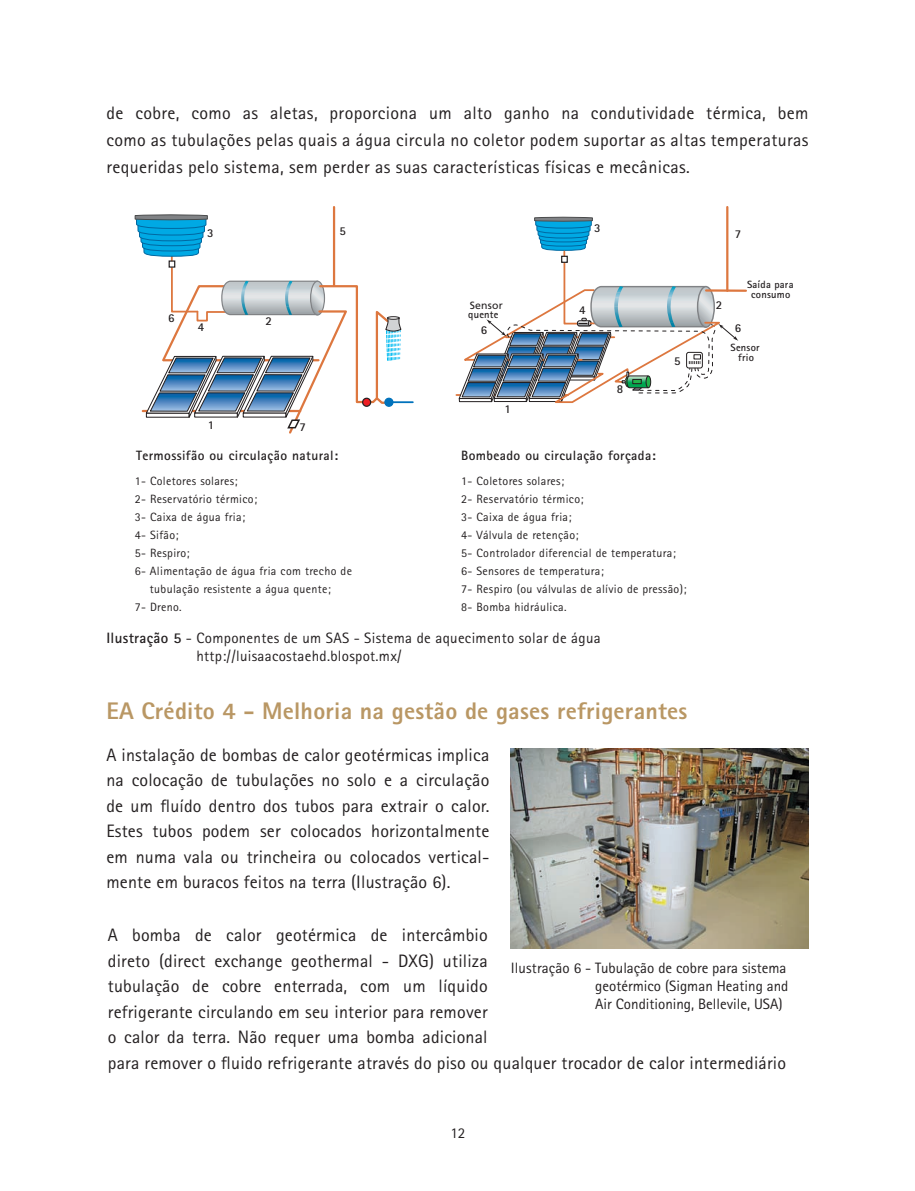
<style>
.page{position:relative;width:915px;height:1191px;background:#fff}
.page>*{position:absolute;margin:0;border:0;box-sizing:border-box;transform-origin:0 0}
.t1{font:800 24px "Rotis Sans Serif Pro";letter-spacing:.01em;color:#b99764}
.t2{font:18px/25.5px "Rotis Sans Serif Pro";letter-spacing:.01em;color:#231f20;text-align:justify}
.t3{font:15px/18px "Rotis Sans Serif Pro";letter-spacing:.01em;color:#231f20}
.t4{font:700 13.5px "Rotis Sans Serif Pro";letter-spacing:.025em;color:#231f20}
.t5{font:12px/18px "Rotis Sans Serif Pro";letter-spacing:.025em;color:#231f20}
.t6{font:700 12px "Rotis Sans Serif Pro";color:#231f20}
.t7{font:700 10.5px/10.5px "Rotis Sans Serif Pro";letter-spacing:.02em;color:#231f20;text-align:center}
.t8{font:10.5px/9px "Frutiger";letter-spacing:.02em;color:#231f20}
.s1{font-family:"Rotis Sans Serif Pro";font-weight:700}
.s2{font-weight:700}
</style>
<div class="page">
<hr style="left:333px;top:207px;width:2px;height:79px;background:#dd773f">
<hr style="left:391px;top:401px;width:22px;height:2px;background:#0072bc">
<svg style="left:135px;top:214px;width:266px;height:220px"></svg>
<div style="left:387px;top:316px;width:12px;height:4px;border:1px solid #231f20;border-radius:50%"></div>
<hr style="left:456px;top:394px;width:111px;height:2px;background:#dd773f">
<hr style="left:726px;top:207px;width:2px;height:84px;background:#dd773f">
<hr style="left:705px;top:289px;width:40px;height:3px;background:#dd773f">
<svg style="left:458px;top:217px;width:280px;height:186px"></svg>
<img style="left:510px;top:748px;width:298px;height:200px">
<p class="t2" style="left:106px;top:99px;width:703px;line-height:27px">de cobre, como as aletas, proporciona um alto ganho na condutividade térmica, bem como as tubulações pelas quais a água circula no coletor podem suportar as altas temperaturas requeridas pelo sistema, sem perder as suas características físicas e mecânicas.</p>
<p class="t6" style="left:207px;top:225px;width:8px">3</p>
<p class="t6" style="left:168px;top:310px;width:8px">6</p>
<p class="t6" style="left:265px;top:314px;width:8px">2</p>
<p class="t6" style="left:198px;top:319px;width:8px">4</p>
<p class="t6" style="left:339px;top:224px;width:8px">5</p>
<p class="t6" style="left:208px;top:417px;width:8px">1</p>
<p class="t6" style="left:299px;top:419px;width:8px">7</p>
<p class="t4" style="left:136px;top:446px;width:203px">Termossifão ou circulação natural:</p>
<p class="t5" style="left:135px;top:472px;width:104px">1- Coletores solares;</p>
<p class="t5" style="left:135px;top:490px;width:124px">2- Reservatório térmico;</p>
<p class="t5" style="left:135px;top:508px;width:112px">3- Caixa de água fria;</p>
<p class="t5" style="left:135px;top:526px;width:45px">4- Sifão;</p>
<p class="t5" style="left:135px;top:544px;width:56px">5- Respiro;</p>
<p class="t5" style="left:135px;top:562px;width:219px">6- Alimentação de água fria com trecho de</p>
<p class="t5" style="left:150px;top:580px;width:182px">tubulação resistente a água quente;</p>
<p class="t5" style="left:135px;top:598px;width:48px">7- Dreno.</p>
<p class="t8" style="left:468px;top:300px;width:36px">Sensor <span class="s1">quente</span></p>
<p class="t6" style="left:594px;top:221px;width:8px">3</p>
<p class="t6" style="left:579px;top:302px;width:8px">4</p>
<p class="t6" style="left:734px;top:226px;width:8px">7</p>
<p class="t6" style="left:715px;top:297px;width:8px">2</p>
<p class="t7" style="left:746px;top:279px;width:48px">Saída para consumo</p>
<p class="t6" style="left:481px;top:322px;width:8px">6</p>
<p class="t6" style="left:734px;top:320px;width:8px">6</p>
<p class="t6" style="left:504px;top:401px;width:8px">1</p>
<p class="t6" style="left:616px;top:381px;width:8px">8</p>
<p class="t6" style="left:674px;top:354px;width:8px">5</p>
<p class="t4" style="left:461px;top:446px;width:196px">Bombeado ou circulação forçada:</p>
<p class="t5" style="left:461px;top:472px;width:227px">1- Coletores solares;<br>2- Reservatório térmico;<br>3- Caixa de água fria;<br>4- Válvula de retenção;<br>5- Controlador diferencial de temperatura;<br>6- Sensores de temperatura;<br>7- Respiro (ou válvulas de alívio de pressão);<br>8- Bomba hidráulica.</p>
<p class="t7" style="left:730px;top:342px;width:31px">Sensor frio</p>
<p class="t3" style="left:196px;top:628px;width:405px;text-indent:-90px"><span class="s2">Ilustração 5</span> - Componentes de um SAS - Sistema de aquecimento solar de água http://luisaacostaehd.blospot.mx/</p>
<p class="t1" style="left:106px;top:695px;width:582px">EA Crédito 4 - Melhoria na gestão de gases refrigerantes</p>
<p class="t2" style="left:106px;top:742px;width:384px">A instalação de bombas de calor geotérmicas implica na colocação de tubulações no solo e a circulação de um fluído dentro dos tubos para extrair o calor.<br>Estes tubos podem ser colocados horizontalmente em numa vala ou trincheira ou colocados vertical&shy;mente em buracos feitos na terra (Ilustração 6).</p>
<p class="t2" style="left:108px;top:922px;width:679px;text-align:left">A bomba de calor geotérmica de intercâmbio<br>direto (direct exchange geothermal - DXG) utiliza<br>tubulação de cobre enterrada, com um líquido<br>refrigerante circulando em seu interior para remover<br>o calor da terra. Não requer uma bomba adicional<br>para remover o fluido refrigerante através do piso ou qualquer trocador de calor intermediário</p>
<p class="t3" style="left:595px;top:958px;width:194px;text-indent:-85px">Ilustração 6 - Tubulação de cobre para sistema geotérmico (Sigman Heating and<br>Air Conditioning, Bellevile, USA)</p>
<p class="t3" style="left:450px;top:1123px;width:16px">12</p>
</div>
